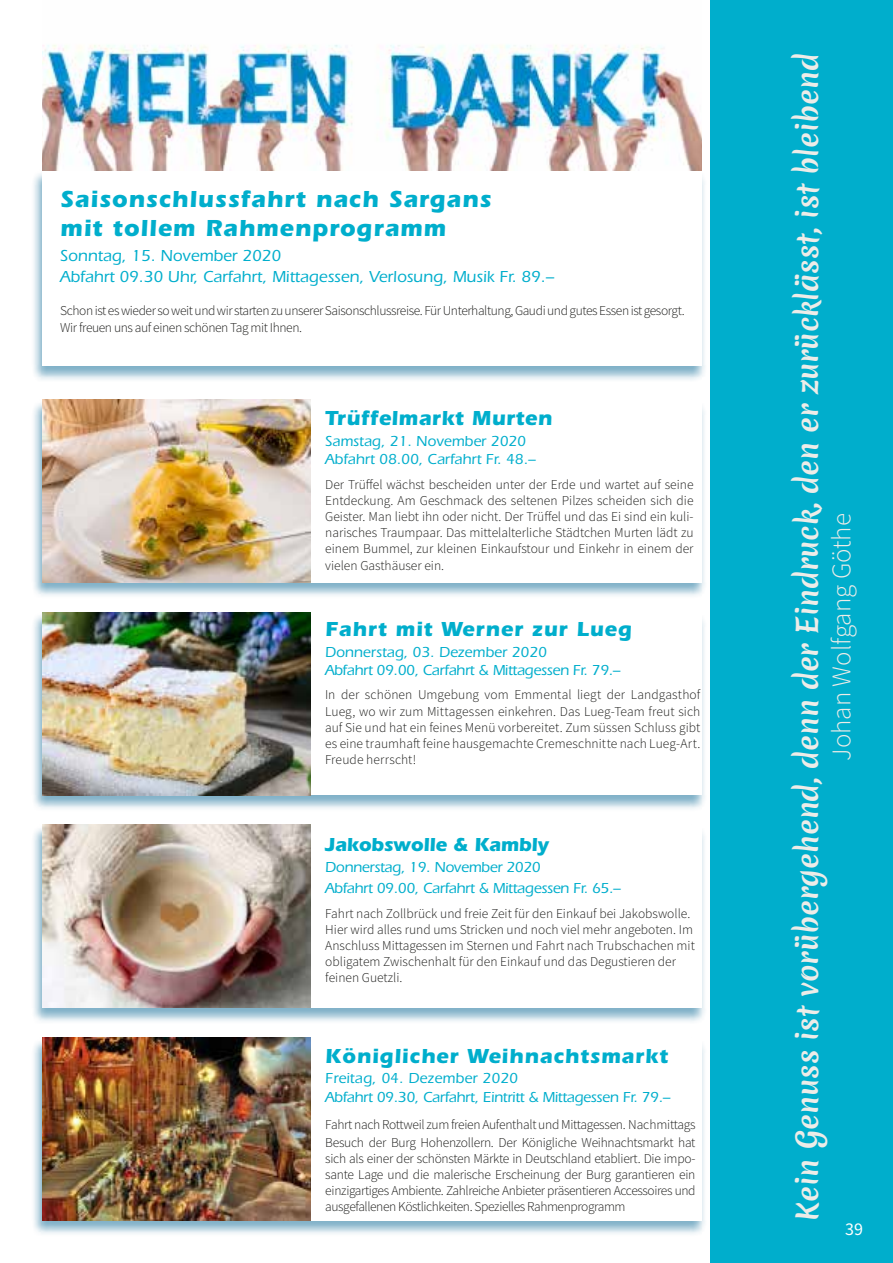
<style>
.page{position:relative;width:893px;height:1263px;background:#fff}
.page>*{position:absolute;margin:0;border:0;box-sizing:border-box;transform-origin:0 0}
.t1{font:28.5px "Merienda One";color:#edece8}
.t2{font:300 27px "Source Sans Pro";color:#edece8}
.t3{font:700 24px/28.8px "ITC Eras Std";letter-spacing:.04em;color:#00aecc}
.t4{font:700 21px "ITC Eras Std";letter-spacing:.04em;color:#00aecc}
.t5{font:700 21px "ITC Eras Std";letter-spacing:.02em;color:#00aecc}
.t6{font:700 19.5px "ITC Eras Std";letter-spacing:-.01em;color:#00aecc}
.t7{font:18px "Source Sans Pro";color:#fff}
.t8{font:500 16.5px/21px "ITC Eras Std";color:#00aecc}
.t9{font:500 15px/21px "ITC Eras Std";letter-spacing:-.02em;color:#00aecc}
.t10{font:500 15px/18px "ITC Eras Std";color:#00aecc}
.t11{font:300 13.5px/16.2px "Source Sans Pro";letter-spacing:-.02em;color:#1d1d1b;text-align:justify}
.t12{font:300 13.5px/16.2px "Source Sans Pro";color:#1d1d1b}
</style>
<div class="page">
<div style="left:31px;top:170px;width:675px;height:212px;background:#006391;opacity:.5"></div>
<div style="left:43px;top:170px;width:659px;height:196px;background:#fff"></div>
<img style="left:43px;top:45px;width:659px;height:125px">
<div style="left:710px;top:0;width:183px;height:1263px;background:#00aecc"></div>
<div style="left:31px;top:824px;width:675px;height:200px;background:#006391;opacity:.5"></div>
<div style="left:43px;top:825px;width:659px;height:182px;background:#fff"></div>
<img style="left:43px;top:825px;width:267px;height:183px">
<div style="left:31px;top:399px;width:675px;height:199px;background:#006391;opacity:.5"></div>
<div style="left:43px;top:400px;width:659px;height:183px;background:#fff"></div>
<img style="left:43px;top:400px;width:268px;height:183px">
<div style="left:31px;top:1037px;width:675px;height:199px;background:#006391;opacity:.5"></div>
<div style="left:43px;top:1037px;width:659px;height:183px;background:#fff"></div>
<img style="left:43px;top:1037px;width:267px;height:183px">
<div style="left:31px;top:612px;width:675px;height:199px;background:#006391;opacity:.5"></div>
<div style="left:43px;top:612px;width:659px;height:183px;background:#fff"></div>
<img style="left:43px;top:612px;width:268px;height:183px">
<h3 class="t3" style="left:60px;top:185px;width:433px">Saisonschlussfahrt nach Sargans mit tollem Rahmenprogramm</h3>
<p class="t8" style="left:60px;top:246px;width:495px">Sonntag, 15. November 2020<br>Abfahrt 09.30 Uhr, Carfahrt, Mittagessen, Verlosung, Musik Fr. 89.–</p>
<p class="t11" style="left:60px;top:302px;width:626px">Schon ist es wieder so weit und wir starten zu unserer Saisonschlussreise. Für Unterhaltung, Gaudi und gutes Essen ist gesorgt.<br>Wir freuen uns auf einen schönen Tag mit Ihnen.</p>
<h3 class="t5" style="left:325px;top:406px;width:228px">Trüffelmarkt Murten</h3>
<p class="t10" style="left:325px;top:432px;width:212px">Samstag, 21. November 2020<br>Abfahrt 08.00, Carfahrt Fr. 48.–</p>
<p class="t11" style="left:325px;top:476px;width:370px">Der Trüffel wächst bescheiden unter der Erde und wartet auf seine Entdeckung. Am Geschmack des seltenen Pilzes scheiden sich die Geister. Man liebt ihn oder nicht. Der Trüffel und das Ei sind ein kuli&shy;narisches Traumpaar. Das mittelalterliche Städtchen Murten lädt zu einem Bummel, zur kleinen Einkaufstour und Einkehr in einem der vielen Gasthäuser ein.</p>
<h3 class="t4" style="left:325px;top:616px;width:308px">Fahrt mit Werner zur Lueg</h3>
<p class="t9" style="left:325px;top:643px;width:297px;line-height:18px">Donnerstag, 03. Dezember 2020<br>Abfahrt 09.00, Carfahrt &amp; Mittagessen Fr. 79.–</p>
<p class="t11" style="left:325px;top:687px;width:377px">In der schönen Umgebung vom Emmental liegt der Landgasthof Lueg, wo wir zum Mittagessen einkehren. Das Lueg-Team freut sich auf Sie und hat ein feines Menü vorbereitet. Zum süssen Schluss gibt es eine traumhaft feine hausgemachte Cremeschnitte nach Lueg-Art.<br>Freude herrscht!</p>
<h3 class="t6" style="left:325px;top:833px;width:225px">Jakobswolle &amp; Kambly</h3>
<p class="t9" style="left:325px;top:857px;width:297px">Donnerstag, 19. November 2020<br>Abfahrt 09.00, Carfahrt &amp; Mittagessen Fr. 65.–</p>
<p class="t12" style="left:325px;top:905px;width:371px">Fahrt nach Zollbrück und freie Zeit für den Einkauf bei Jakobswolle.<br>Hier wird alles rund ums Stricken und noch viel mehr angeboten. Im Anschluss Mittagessen im Sternen und Fahrt nach Trubschachen mit obligatem Zwischenhalt für den Einkauf und das Degustieren der feinen Guetzli.</p>
<h3 class="t4" style="left:325px;top:1044px;width:344px">Königlicher Weihnachtsmarkt</h3>
<p class="t9" style="left:325px;top:1068px;width:346px;line-height:19.5px">Freitag, 04. Dezember 2020<br>Abfahrt 09.30, Carfahrt, Eintritt &amp; Mittagessen Fr. 79.–</p>
<p class="t11" style="left:325px;top:1115px;width:372px;line-height:18px">Fahrt nach Rottweil zum freien Aufenthalt und Mittagessen. Nachmittags<br>Besuch der Burg Hohenzollern. Der Königliche Weihnachtsmarkt hat</p>
<p class="t11" style="left:325px;top:1150px;width:372px">sich als einer der schönsten Märkte in Deutschland etabliert. Die impo&shy;sante Lage und die malerische Erscheinung der Burg garantieren ein einzigartiges Ambiente. Zahlreiche Anbieter präsentieren Accessoires und ausgefallenen Köstlichkeiten. Spezielles Rahmenprogramm</p>
<h1 class="t1" style="left:787px;top:1221px;width:1169px;rotate:-90deg">Kein Genuss ist vorübergehend, denn der Eindruck, den er zurücklässt, ist bleibend</h1>
<h2 class="t2" style="left:825px;top:761px;width:249px;rotate:-90deg">Johan Wolfgang Göthe</h2>
<h3 class="t7" style="left:845px;top:1217px;width:19px">39</h3>
</div>
